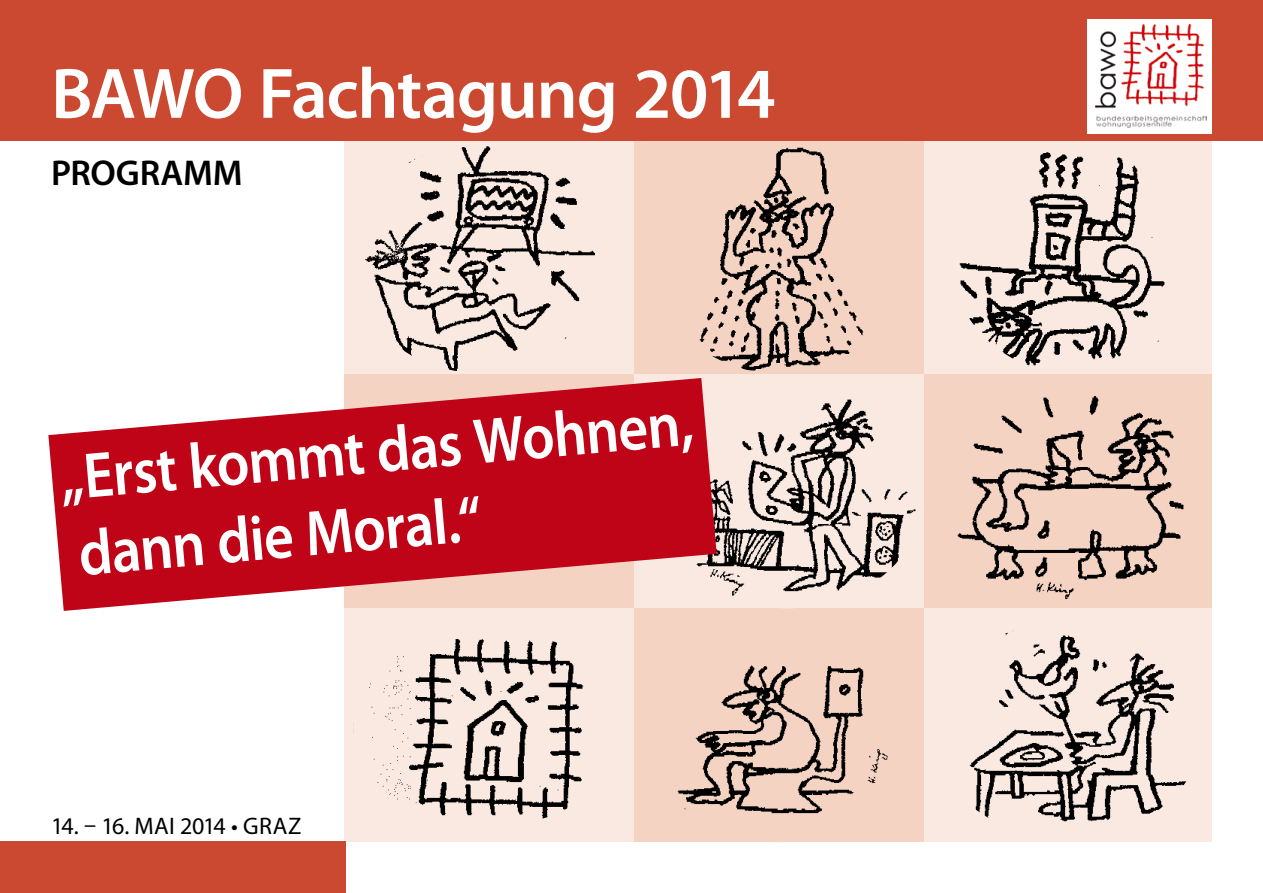
<style>
.page{position:relative;width:1263px;height:893px;background:#fff}
.page>*{position:absolute;margin:0;border:0;box-sizing:border-box;transform-origin:0 0}
.t1{font:600 72px "Myriad Pro";letter-spacing:-.02em;color:#fff}
.t2{font:600 64.5px/76.9px "Myriad Pro";color:#fff;scale:.9 1}
.t3{font:600 36px "Myriad Pro";letter-spacing:-.005em;color:#000}
.t4{font:24px "Myriad Pro";letter-spacing:-.01em;color:#000}
</style>
<div class="page">
<div style="left:923px;top:608px;width:289px;height:234px;background:#fae9e1"></div>
<div style="left:634px;top:608px;width:289px;height:234px;background:#f4d3c3"></div>
<div style="left:344px;top:608px;width:290px;height:234px;background:#fae9e1"></div>
<div style="left:923px;top:374px;width:289px;height:233px;background:#f4d3c3"></div>
<div style="left:634px;top:374px;width:289px;height:234px;background:#fae9e1"></div>
<div style="left:923px;top:140px;width:289px;height:234px;background:#fae9e1"></div>
<div style="left:634px;top:140px;width:289px;height:234px;background:#f4d3c3"></div>
<div style="left:344px;top:140px;width:290px;height:234px;background:#fae9e1"></div>
<div style="left:0;top:0;width:1263px;height:141px;background:#cc4931"></div>
<div style="left:1087px;top:19px;width:125px;height:114px;background:#fff"></div>
<img style="left:1095px;top:25px;width:112px;height:102px">
<div style="left:0;top:842px;width:346px;height:51px;background:#cc4931"></div>
<img style="left:365px;top:146px;width:230px;height:225px">
<img style="left:959px;top:152px;width:206px;height:214px">
<img style="left:717px;top:399px;width:199px;height:197px">
<img style="left:969px;top:630px;width:218px;height:192px">
<img style="left:369px;top:639px;width:215px;height:180px">
<img style="left:957px;top:396px;width:227px;height:203px">
<img style="left:677px;top:665px;width:211px;height:149px">
<img style="left:699px;top:147px;width:165px;height:224px">
<svg style="left:48px;top:378px;width:669px;height:233px;fill:#c00418"></svg>
<p class="t1" style="left:51px;top:48px;width:726px">BAWO Fachtagung 2014</p>
<p class="t3" style="left:51px;top:150px;width:193px">PROGRAMM</p>
<p class="t2" style="left:57px;top:438px;width:708px;rotate:-5deg">„Erst kommt das Wohnen, dann die Moral.“</p>
<p class="t4" style="left:51px;top:811px;width:252px">14. – 16. MAI 2014 • GRAZ</p>
</div>
